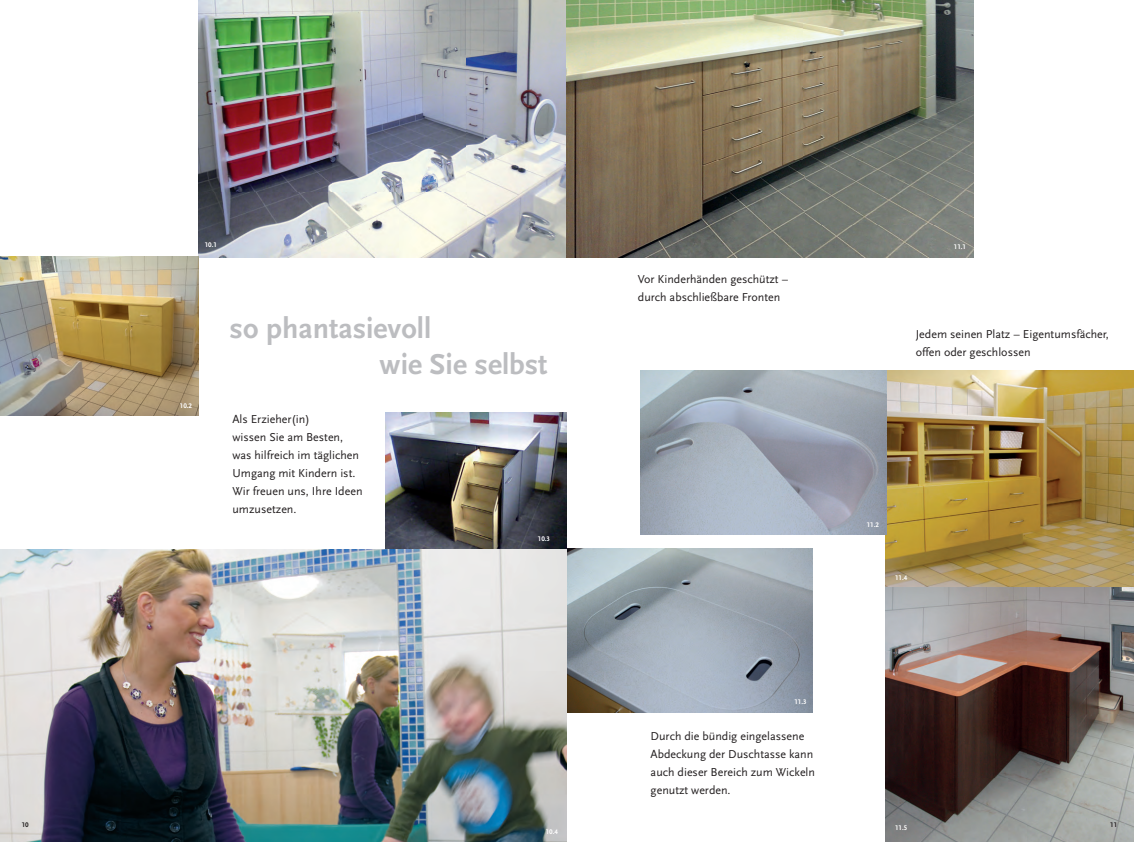
<style>
.page{position:relative;width:1134px;height:842px;background:#fff}
.page>*{position:absolute;margin:0;border:0;box-sizing:border-box;transform-origin:0 0}
.t1{font:700 30px/36px "Scala Sans";color:#bcbdc0}
.t2{font:12px/18px "Scala Sans";color:#231f20}
.t3{font:700 7px "Scala Sans Figures";color:#fff}
.t4{font:700 7px "Scala Sans Figures";color:#231f20}
</style>
<div class="page">
<img style="left:885px;top:370px;width:249px;height:472px">
<img style="left:640px;top:370px;width:246px;height:164px">
<img style="left:567px;top:549px;width:246px;height:163px">
<img style="left:386px;top:412px;width:181px;height:137px">
<img style="left:198px;top:0;width:369px;height:257px">
<img style="left:0;top:257px;width:198px;height:158px">
<svg style="left:567px;top:0;width:407px;height:257px;background:#84816b"></svg>
<img style="left:0;top:549px;width:567px;height:293px">
<p class="t4" style="left:22px;top:822px;width:8px">10</p>
<p class="t3" style="left:205px;top:242px;width:14px">10.1</p>
<p class="t3" style="left:180px;top:403px;width:14px">10.2</p>
<h1 class="t1" style="left:380px;top:311px;width:169px;text-indent:-150px">so phantasievoll<br>wie Sie selbst</h1>
<p class="t2" style="left:232px;top:410px;width:132px">Als Erzieher(in)<br>wissen Sie am Besten, was hilfreich im täglichen<br>Umgang mit Kindern ist.<br>Wir freuen uns, Ihre Ideen umzusetzen.</p>
<p class="t3" style="left:538px;top:535px;width:14px">10.3</p>
<p class="t3" style="left:546px;top:829px;width:14px">10.4</p>
<p class="t2" style="left:638px;top:270px;width:152px">Vor Kinderhänden geschützt – durch abschließbare Fronten</p>
<p class="t3" style="left:954px;top:244px;width:14px">11.1</p>
<p class="t2" style="left:916px;top:325px;width:195px">Jedem seinen Platz – Eigentumsfächer, offen oder geschlossen</p>
<p class="t3" style="left:794px;top:699px;width:14px">11.3</p>
<p class="t2" style="left:651px;top:728px;width:166px">Durch die bündig eingelassene<br>Abdeckung der Duschtasse kann auch dieser Bereich zum Wickeln genutzt werden.</p>
<p class="t3" style="left:867px;top:521px;width:14px">11.2</p>
<p class="t3" style="left:895px;top:575px;width:14px">11.4</p>
<p class="t3" style="left:895px;top:825px;width:14px">11.5</p>
<p class="t4" style="left:1110px;top:822px;width:8px">11</p>
</div>
